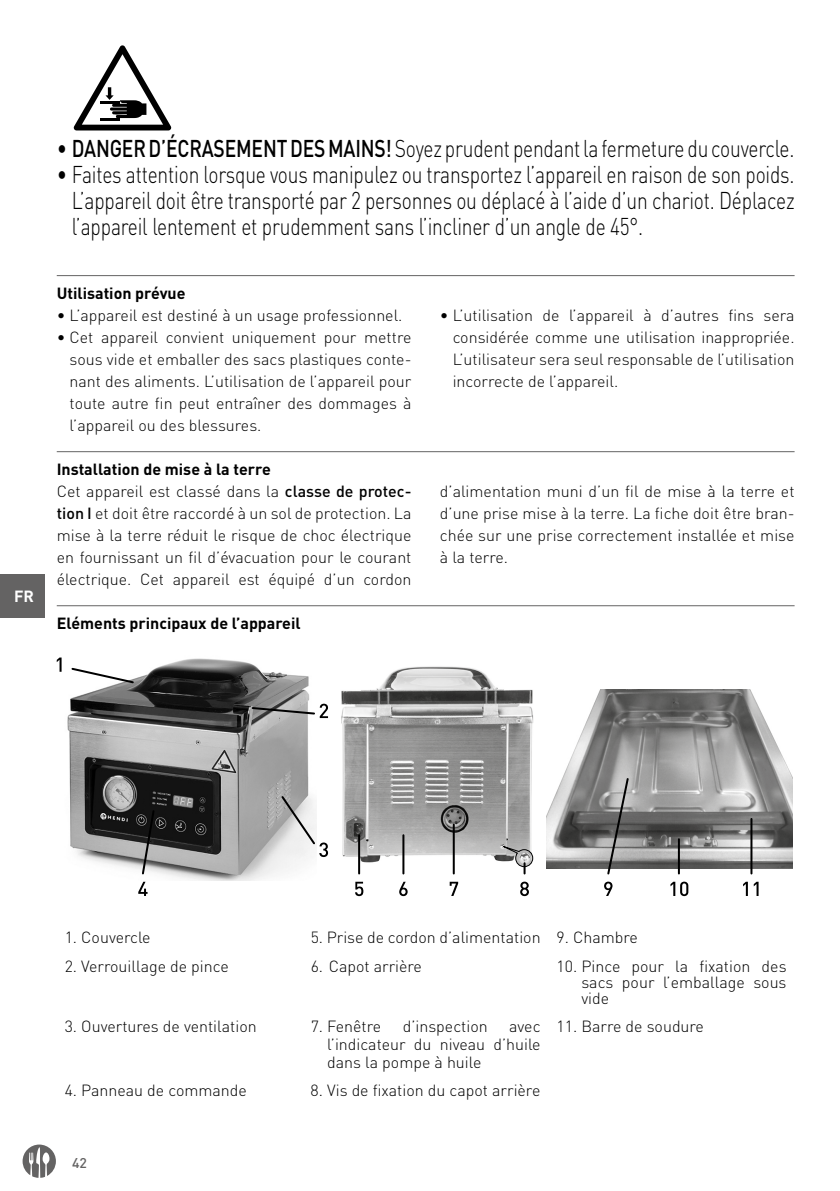
<style>
.page{position:relative;width:840px;height:1191px;background:#fff}
.page>*{position:absolute;margin:0;border:0;box-sizing:border-box;transform-origin:0 0}
.t1{font:300 24px/26px "DIN Pro";letter-spacing:-.01em;color:#000;text-align:justify;scale:.8 1}
.t2{font:300 16px/22px "DIN Pro";color:#000;text-align:justify}
.t3{font:700 16px "DIN Pro";color:#000}
.t4{font:700 16px "DIN Pro";color:#fff}
.t5{font:500 14px "DIN Pro";color:#646363}
.s1{font-weight:500}
.s2{font-weight:700}
</style>
<div class="page">
<div style="left:0;top:574px;width:44px;height:43px;background:#646363"></div>
<svg style="left:23px;top:1144px;width:33px;height:33px"></svg>
<hr style="left:57px;top:275px;width:737px;height:1px;background:#646363">
<svg style="left:74px;top:45px;width:97px;height:85px"></svg>
<hr style="left:57px;top:451px;width:737px;height:1px;background:#646363">
<hr style="left:57px;top:605px;width:737px;height:1px;background:#646363">
<img style="left:67px;top:658px;width:242px;height:222px">
<svg style="left:138px;top:881px;width:9px;height:15px"></svg>
<svg style="left:57px;top:657px;width:5px;height:15px"></svg>
<svg style="left:70px;top:666px;width:258px;height:52px"></svg>
<svg style="left:140px;top:794px;width:188px;height:81px"></svg>
<img style="left:546px;top:689px;width:245px;height:179px">
<svg style="left:670px;top:881px;width:18px;height:15px"></svg>
<hr style="left:677px;top:839px;width:2px;height:34px;background:#000">
<svg style="left:743px;top:881px;width:4px;height:15px"></svg>
<svg style="left:753px;top:881px;width:5px;height:15px"></svg>
<hr style="left:750px;top:819px;width:2px;height:54px;background:#000">
<svg style="left:603px;top:776px;width:26px;height:120px"></svg>
<img style="left:341px;top:666px;width:193px;height:208px">
<svg style="left:355px;top:881px;width:8px;height:15px"></svg>
<hr style="left:358px;top:835px;width:2px;height:38px;background:#000">
<svg style="left:399px;top:881px;width:8px;height:15px"></svg>
<hr style="left:402px;top:835px;width:2px;height:38px;background:#000">
<svg style="left:449px;top:881px;width:9px;height:15px"></svg>
<hr style="left:452px;top:824px;width:2px;height:49px;background:#000">
<svg style="left:520px;top:881px;width:8px;height:15px"></svg>
<svg style="left:489px;top:841px;width:44px;height:32px"></svg>
<p class="t4" style="left:14px;top:583px;width:21px">FR</p>
<h1 class="t1" style="left:57px;top:134px;width:923px">• <span class="s1">DANGER D’ÉCRASEMENT DES MAINS!</span> Soyez prudent pendant la fermeture du couvercle.</h1>
<p class="t1" style="left:72px;top:160px;width:904px;text-indent:-15px">• Faites attention lorsque vous manipulez ou transportez l’appareil en raison de son poids.<br>L’appareil doit être transporté par 2 personnes ou déplacé à l’aide d’un chariot. Déplacez l’appareil lentement et prudemment sans l’incliner d’un angle de 45°.</p>
<p class="t3" style="left:57px;top:280px;width:130px">Utilisation prévue</p>
<p class="t2" style="left:57px;top:303px;width:347px">• L’appareil est destiné à un usage professionnel.</p>
<p class="t2" style="left:70px;top:325px;width:343px;text-indent:-13px">• Cet appareil convient uniquement pour mettre sous vide et emballer des sacs plastiques conte&shy;nant des aliments. L’utilisation de l’appareil pour toute autre fin peut entraîner des dommages à l’appareil ou des blessures.</p>
<p class="t2" style="left:57px;top:457px;width:356px;text-align:left"><span class="s2">Installation de mise à la terre<br></span>Cet appareil est classé dans la <span class="s1">classe de protec&shy;tion I</span> et doit être raccordé à un sol de protection. La mise à la terre réduit le risque de choc électrique en fournissant un fil d’évacuation pour le courant électrique. Cet appareil est équipé d’un cordon</p>
<p class="t3" style="left:57px;top:610px;width:245px">Eléments principaux de l’appareil</p>
<p class="t2" style="left:452px;top:303px;width:343px;text-indent:-13px">• L’utilisation de l’appareil à d’autres fins sera considérée comme une utilisation inappropriée.<br>L’utilisateur sera seul responsable de l’utilisation incorrecte de l’appareil.</p>
<p class="t2" style="left:439px;top:479px;width:356px">d’alimentation muni d’un fil de mise à la terre et d’une prise mise à la terre. La fiche doit être bran&shy;chée sur une prise correctement installée et mise à la terre.</p>
<p class="t2" style="left:65px;top:925px;width:87px">1. Couvercle</p>
<p class="t2" style="left:310px;top:925px;width:328px">5. Prise de cordon d’alimentation 9. Chambre</p>
<p class="t2" style="left:65px;top:954px;width:165px">2. Verrouillage de pince</p>
<p class="t2" style="left:310px;top:954px;width:113px">6. Capot arrière</p>
<p class="t2" style="left:581px;top:957px;width:206px;line-height:16px;text-indent:-25px">10. Pince pour la fixation des sacs pour l’emballage sous vide</p>
<p class="t2" style="left:65px;top:1014px;width:193px">3. Ouvertures de ventilation</p>
<p class="t2" style="left:310px;top:1014px;width:72px">7. Fenêtre</p>
<p class="t2" style="left:402px;top:1014px;width:86px">d’inspection</p>
<p class="t2" style="left:327px;top:1016px;width:215px;line-height:18px;text-indent:182px">avec l’indicateur du niveau d’huile dans la pompe à huile</p>
<p class="t2" style="left:556px;top:1014px;width:149px">11. Barre de soudure</p>
<p class="t2" style="left:65px;top:1078px;width:184px">4. Panneau de commande</p>
<p class="t2" style="left:310px;top:1078px;width:231px">8. Vis de fixation du capot arrière</p>
<p class="t5" style="left:72px;top:1151px;width:16px">42</p>
</div>
